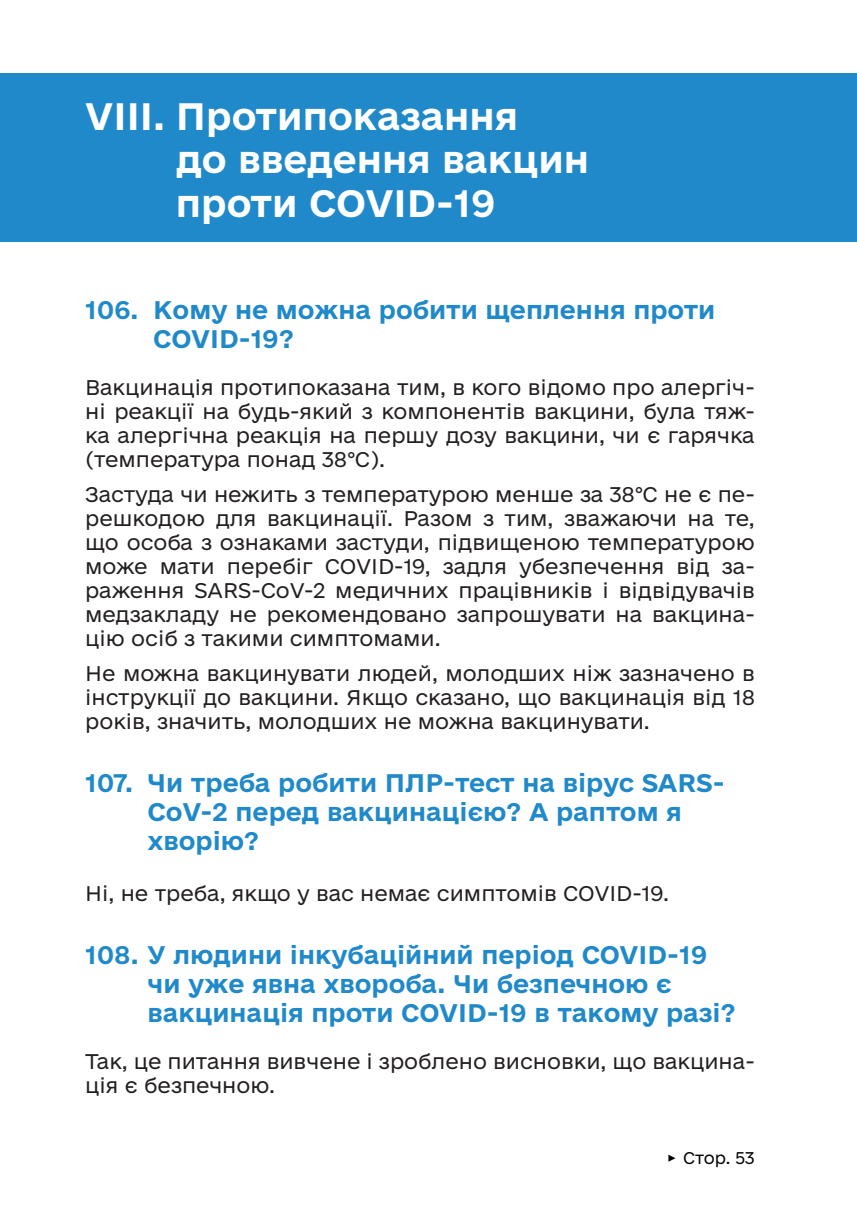
<style>
.page{position:relative;width:857px;height:1225px;background:#fff}
.page>*{position:absolute;margin:0;border:0;box-sizing:border-box;transform-origin:0 0}
.t1{font:36px/43.2px "e Ukraine Bold";color:#fff}
.t2{font:24px/28.8px "e Ukraine Bold";color:#1f89c9}
.t3{font:20px/24px "e Ukraine Light";color:#231f20;text-align:justify}
.t4{font:16px "e Ukraine Light";color:#040503}
</style>
<div class="page">
<svg style="left:668px;top:1154px;width:7px;height:7px"></svg>
<div style="left:0;top:74px;width:856px;height:168px;background:#1f89c9"></div>
<h1 class="t1" style="left:176px;top:96px;width:414px;text-indent:-91px">VIII. Протипоказання<br>до введення вакцин проти COVID-19</h1>
<p class="t2" style="left:153px;top:296px;width:563px;text-indent:-68px">106. Кому не можна робити щеплення проти<br>COVID-19?</p>
<p class="t3" style="left:85px;top:376px;width:670px">Вакцинація протипоказана тим, в кого відомо про алергіч&shy;ні реакції на будь-який з компонентів вакцини, була тяж&shy;ка алергічна реакція на першу дозу вакцини, чи є гарячка (температура понад 38°C).</p>
<p class="t3" style="left:85px;top:483px;width:671px">Застуда чи нежить з температурою менше за 38°C не є пе&shy;решкодою для вакцинації. Разом з тим, зважаючи на те, що особа з ознаками застуди, підвищеною температурою може мати перебіг COVID-19, задля убезпечення від за&shy;раження SARS-CoV-2 медичних працівників і відвідувачів медзакладу не рекомендовано запрошувати на вакцина&shy;цію осіб з такими симптомами.</p>
<p class="t3" style="left:85px;top:662px;width:671px">Не можна вакцинувати людей, молодших ніж зазначено в інструкції до вакцини. Якщо сказано, що вакцинація від 18 років, значить, молодших не можна вакцинувати.</p>
<p class="t2" style="left:147px;top:769px;width:578px;text-indent:-62px">107. Чи треба робити ПЛР-тест на вірус SARS-<br>CoV-2 перед вакцинацією? А раптом я хворію?</p>
<p class="t3" style="left:85px;top:882px;width:585px">Ні, не треба, якщо у вас немає симптомів COVID-19.</p>
<p class="t2" style="left:147px;top:941px;width:589px;text-indent:-62px">108. У людини інкубаційний період COVID-19 чи уже явна хвороба. Чи безпечною є вакцинація проти COVID-19 в такому разі?</p>
<p class="t3" style="left:85px;top:1049px;width:670px">Так, це питання вивчене і зроблено висновки, що вакцина&shy;ція є безпечною.</p>
<p class="t4" style="left:682px;top:1148px;width:73px">Стор. 53</p>
</div>
